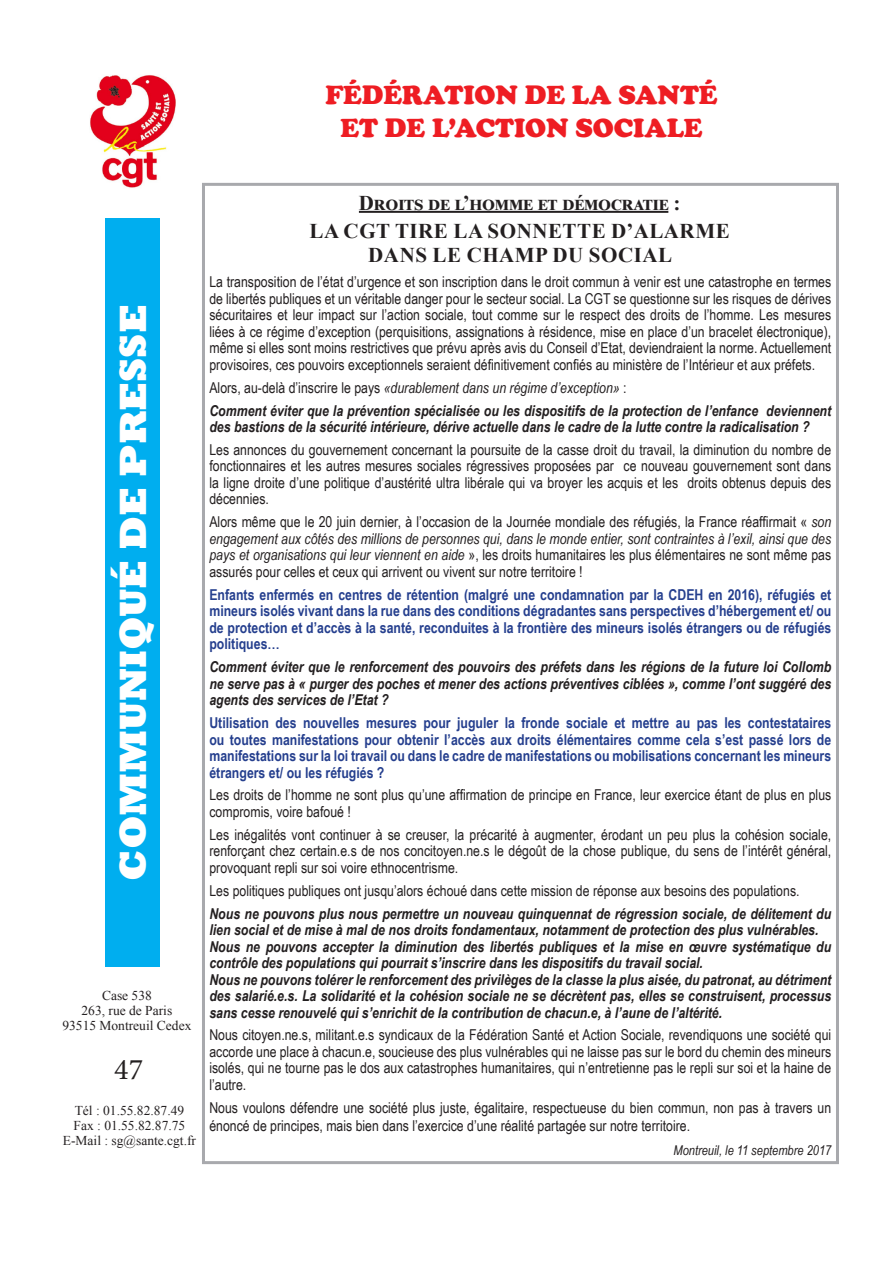
<style>
.page{position:relative;width:893px;height:1263px;background:#fff}
.page>*{position:absolute;margin:0;border:0;box-sizing:border-box;transform-origin:0 0}
.t1{font:800 39px "Rockwell";color:#fff}
.t2{font:30px "Minion Pro";color:#231f20}
.t3{font:900 27px/32.4px "Cooper";color:#ee1d23;text-align:center}
.titre{font:700 21px/24px "Times New Roman";letter-spacing:.025em;color:#231f20;text-align:center}
.titre-2{font:700 21px "Times New Roman";letter-spacing:-.01em;color:#231f20}
.txt_courant{font:15px/16.5px "Arial Narrow";color:#231f20;text-align:justify}
.txt_courant-2{font:italic 700 15px/16.5px "Arial Narrow";color:#231f20}
.txt_courant-3{font:700 15px/16.5px "Arial Narrow";color:#253f8e;text-align:justify}
.txt_courant-4{font:italic 15px "Arial Narrow";color:#231f20}
.t4{font:13.5px "Times New Roman";color:#231f20}
.txt_courant-5{font:italic 13.5px "Arial Narrow";color:#231f20}
.s1{font-style:normal}
.s2{font-style:italic}
</style>
<div class="page">
<div style="left:202px;top:183px;width:637px;height:981px;border:3px solid #a8a9ad"></div>
<div style="left:105px;top:218px;width:55px;height:748px;background:#00aeef"></div>
<img style="left:90px;top:75px;width:86px;height:113px">
<hr style="left:359px;top:211px;width:309px;height:2px;background:#231f20">
<p class="t3" style="left:325px;top:79px;width:394px">FÉDÉRATION DE LA SANTÉ<br>ET DE L’ACTION SOCIALE</p>
<p class="t1" style="left:111px;top:881px;width:578px;rotate:-90deg">COMMUNIQUÉ DE PRESSE</p>
<p class="t4" style="left:102px;top:986px;width:51px">Case 538</p>
<p class="t4" style="left:82px;top:1001px;width:92px">263, rue de Paris</p>
<p class="t4" style="left:62px;top:1016px;width:130px">93515 Montreuil Cedex</p>
<p class="t2" style="left:114px;top:1049px;width:31px">47</p>
<p class="t4" style="left:75px;top:1101px;width:111px">Tél : 01.55.82.87.49</p>
<p class="t4" style="left:74px;top:1116px;width:113px">Fax : 01.55.82.87.75</p>
<p class="t4" style="left:63px;top:1131px;width:135px">E-Mail : sg@sante.cgt.fr</p>
<p class="titre-2" style="left:359px;top:187px;width:323px">Droits de l’homme et démocratie :</p>
<p class="titre" style="left:310px;top:218px;width:422px">LA CGT TIRE LA SONNETTE D’ALARME<br>DANS LE CHAMP DU SOCIAL</p>
<p class="txt_courant" style="left:209px;top:273px;width:623px">La transposition de l’état d’urgence et son inscription dans le droit commun à venir est une catastrophe en termes de libertés publiques et un véritable danger pour le secteur social. La CGT se questionne sur les risques de dérives sécuritaires et leur impact sur l’action sociale, tout comme sur le respect des droits de l’homme. Les mesures liées à ce régime d’exception (perquisitions, assignations à résidence, mise en place d’un bracelet électronique), même si elles sont moins restrictives que prévu après avis du Conseil d’Etat, deviendraient la norme. Actuellement provisoires, ces pouvoirs exceptionnels seraient définitivement confiés au ministère de l’Intérieur et aux préfets.</p>
<p class="txt_courant-4" style="left:209px;top:377px;width:419px"><span class="s1">Alors, au-delà d’inscrire le pays</span> «durablement dans un régime d’exception» <span class="s1">:</span></p>
<p class="txt_courant-2" style="left:209px;top:401px;width:623px">Comment éviter que la prévention spécialisée ou les dispositifs de la protection de l’enfance deviennent des bastions de la sécurité intérieure, dérive actuelle dans le cadre de la lutte contre la radicalisation ?</p>
<p class="txt_courant" style="left:209px;top:441px;width:623px">Les annonces du gouvernement concernant la poursuite de la casse droit du travail, la diminution du nombre de fonctionnaires et les autres mesures sociales régressives proposées par ce nouveau gouvernement sont dans la ligne droite d’une politique d’austérité ultra libérale qui va broyer les acquis et les droits obtenus depuis des décennies.</p>
<p class="txt_courant" style="left:209px;top:513px;width:623px">Alors même que le 20 juin dernier, à l’occasion de la Journée mondiale des réfugiés, la France réaffirmait « <span class="s2">son engagement aux côtés des millions de personnes qui, dans le monde entier, sont contraintes à l’exil, ainsi que des pays et organisations qui leur viennent en aide</span> », les droits humanitaires les plus élémentaires ne sont même pas assurés pour celles et ceux qui arrivent ou vivent sur notre territoire !</p>
<p class="txt_courant-3" style="left:209px;top:585px;width:623px">Enfants enfermés en centres de rétention (malgré une condamnation par la CDEH en 2016), réfugiés et mineurs isolés vivant dans la rue dans des conditions dégradantes sans perspectives d’hébergement et/ ou de protection et d’accès à la santé, reconduites à la frontière des mineurs isolés étrangers ou de réfugiés politiques…</p>
<p class="txt_courant-2" style="left:209px;top:658px;width:623px;text-align:justify">Comment éviter que le renforcement des pouvoirs des préfets dans les régions de la future loi Collomb ne serve pas à « purger des poches et mener des actions préventives ciblées », comme l’ont suggéré des agents des services de l’Etat ?</p>
<p class="txt_courant-3" style="left:209px;top:714px;width:623px">Utilisation des nouvelles mesures pour juguler la fronde sociale et mettre au pas les contestataires ou toutes manifestations pour obtenir l’accès aux droits élémentaires comme cela s’est passé lors de manifestations sur la loi travail ou dans le cadre de manifestations ou mobilisations concernant les mineurs étrangers et/ ou les réfugiés ?</p>
<p class="txt_courant" style="left:209px;top:786px;width:623px">Les droits de l’homme ne sont plus qu’une affirmation de principe en France, leur exercice étant de plus en plus compromis, voire bafoué !</p>
<p class="txt_courant" style="left:209px;top:826px;width:623px">Les inégalités vont continuer à se creuser, la précarité à augmenter, érodant un peu plus la cohésion sociale, renforçant chez certain.e.s de nos concitoyen.ne.s le dégoût de la chose publique, du sens de l’intérêt général, provoquant repli sur soi voire ethnocentrisme.</p>
<p class="txt_courant" style="left:209px;top:881px;width:592px">Les politiques publiques ont jusqu’alors échoué dans cette mission de réponse aux besoins des populations.</p>
<p class="txt_courant-2" style="left:209px;top:904px;width:623px">Nous ne pouvons plus nous permettre un nouveau quinquennat de régression sociale, de délitement du lien social et de mise à mal de nos droits fondamentaux, notamment de protection des plus vulnérables.</p>
<p class="txt_courant-2" style="left:209px;top:937px;width:623px">Nous ne pouvons accepter la diminution des libertés publiques et la mise en œuvre systématique du contrôle des populations qui pourrait s’inscrire dans les dispositifs du travail social.</p>
<p class="txt_courant-2" style="left:209px;top:970px;width:623px;text-align:justify">Nous ne pouvons tolérer le renforcement des privilèges de la classe la plus aisée, du patronat, au détriment des salarié.e.s. La solidarité et la cohésion sociale ne se décrètent pas, elles se construisent, processus sans cesse renouvelé qui s’enrichit de la contribution de chacun.e, à l’aune de l’altérité.</p>
<p class="txt_courant" style="left:209px;top:1026px;width:623px">Nous citoyen.ne.s, militant.e.s syndicaux de la Fédération Santé et Action Sociale, revendiquons une société qui accorde une place à chacun.e, soucieuse des plus vulnérables qui ne laisse pas sur le bord du chemin des mineurs isolés, qui ne tourne pas le dos aux catastrophes humanitaires, qui n’entretienne pas le repli sur soi et la haine de l’autre.</p>
<p class="txt_courant" style="left:209px;top:1098px;width:623px;line-height:18px">Nous voulons défendre une société plus juste, égalitaire, respectueuse du bien commun, non pas à travers un énoncé de principes, mais bien dans l’exercice d’une réalité partagée sur notre territoire.</p>
<p class="txt_courant-5" style="left:673px;top:1141px;width:159px">Montreuil, le 11 septembre 2017</p>
</div>
